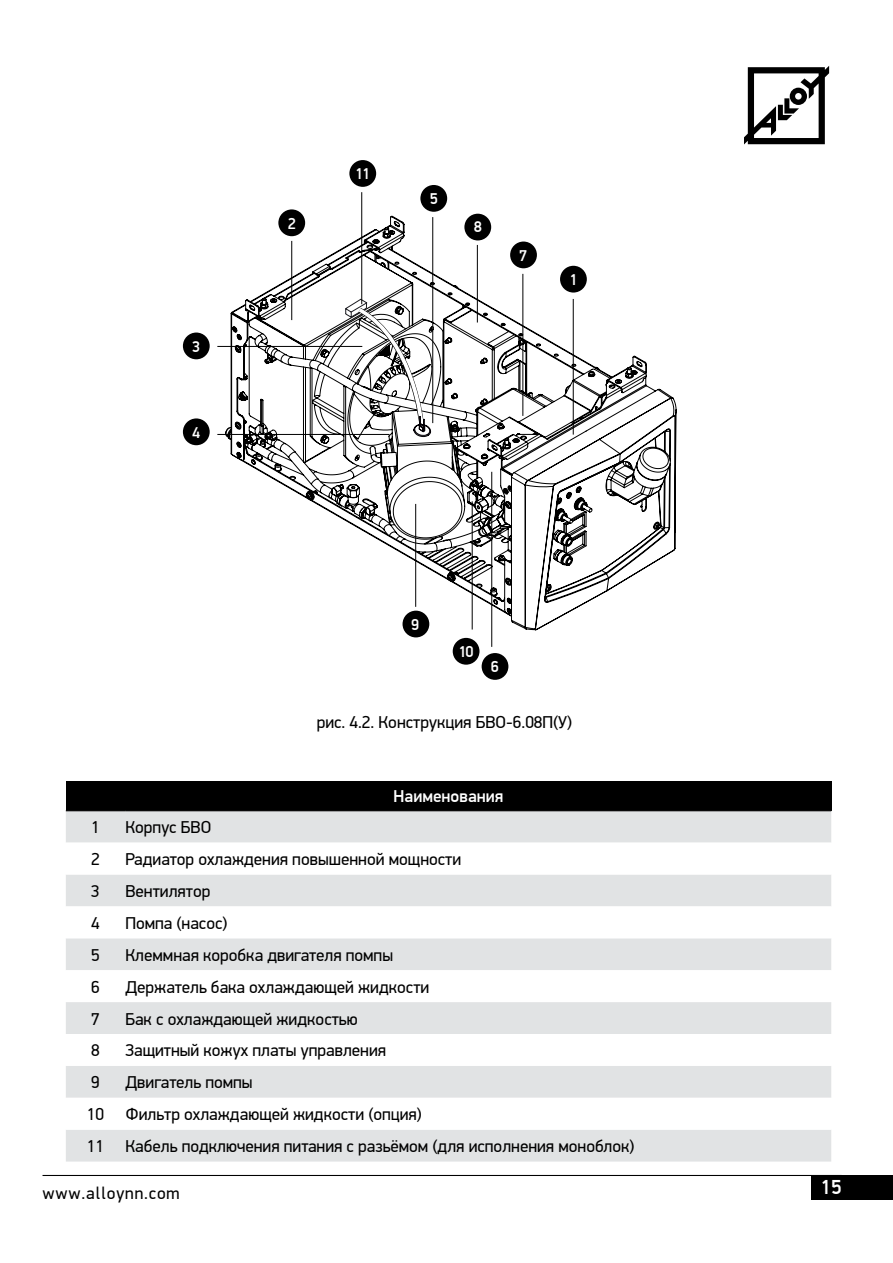
<style>
.page{position:relative;width:893px;height:1263px;background:#fff}
.page>*{position:absolute;margin:0;border:0;box-sizing:border-box;transform-origin:0 0}
.t1{font:500 20.4px "PF Din Display Pro";color:#fff}
.t2{font:17.25px/32px "PF Din Display Pro";color:#000}
.t3{font:17.25px "PF Din Display Pro";letter-spacing:.05em;color:#000}
.t4{font:500 17.25px "PF Din Display Pro";color:#fff}
.t5{font:500 15.75px "PF Din Display Pro";color:#fff}
</style>
<div class="page">
<svg style="left:744px;top:66px;width:85px;height:79px"></svg>
<div style="left:811px;top:1175px;width:82px;height:24px;background:#000"></div>
<hr style="left:43px;top:1175px;width:799px;height:1px;background:#000">
<div style="left:66px;top:781px;width:765px;height:30px;background:#000"></div>
<div style="left:66px;top:811px;width:765px;height:350px;background:#e1e3e4"></div>
<svg style="left:66px;top:843px;width:765px;height:287px"></svg>
<div style="left:183px;top:418px;width:27px;height:27px;background:#000;border-radius:50%"></div>
<div style="left:183px;top:333px;width:27px;height:26px;background:#000;border-radius:50%"></div>
<svg style="left:278px;top:209px;width:27px;height:27px"></svg>
<div style="left:453px;top:638px;width:26px;height:27px;background:#000;border-radius:50%"></div>
<div style="left:482px;top:653px;width:26px;height:27px;background:#000;border-radius:50%"></div>
<div style="left:403px;top:611px;width:26px;height:26px;background:#000;border-radius:50%"></div>
<hr style="left:491px;top:472px;width:1px;height:175px;background:#000">
<hr style="left:217px;top:346px;width:145px;height:1px;background:#000">
<hr style="left:217px;top:434px;width:172px;height:1px;background:#000">
<svg style="left:225px;top:216px;width:451px;height:414px"></svg>
<svg style="left:345px;top:299px;width:86px;height:138px"></svg>
<div style="left:560px;top:266px;width:27px;height:27px;background:#000;border-radius:50%"></div>
<div style="left:420px;top:185px;width:27px;height:27px;background:#000;border-radius:50%"></div>
<div style="left:349px;top:160px;width:27px;height:27px;background:#000;border-radius:50%"></div>
<div style="left:510px;top:242px;width:27px;height:26px;background:#000;border-radius:50%"></div>
<div style="left:464px;top:214px;width:27px;height:26px;background:#000;border-radius:50%"></div>
<hr style="left:361px;top:192px;width:1px;height:112px;background:#000">
<hr style="left:523px;top:274px;width:1px;height:142px;background:#000">
<hr style="left:477px;top:245px;width:1px;height:77px;background:#000">
<p class="t5" style="left:192px;top:337px;width:10px">3</p>
<p class="t5" style="left:192px;top:423px;width:10px">4</p>
<p class="t5" style="left:288px;top:214px;width:10px">2</p>
<p class="t5" style="left:355px;top:164px;width:17px">11</p>
<p class="t5" style="left:430px;top:189px;width:10px">5</p>
<p class="t5" style="left:474px;top:217px;width:10px">8</p>
<p class="t5" style="left:519px;top:246px;width:10px">7</p>
<p class="t5" style="left:569px;top:270px;width:10px">1</p>
<p class="t5" style="left:411px;top:615px;width:10px">9</p>
<p class="t5" style="left:458px;top:642px;width:17px">10</p>
<p class="t5" style="left:491px;top:657px;width:10px">6</p>
<p class="t2" style="left:317px;top:706px;width:257px">рис. 4.2. Конструкция БВО-6.08П(У)</p>
<p class="t4" style="left:394px;top:786px;width:111px">Наименования</p>
<p class="t2" style="left:91px;top:812px;width:10px">1</p>
<p class="t2" style="left:125px;top:812px;width:87px">Корпус БВО</p>
<p class="t2" style="left:91px;top:843px;width:10px">2</p>
<p class="t2" style="left:125px;top:843px;width:337px">Радиатор охлаждения повышенной мощности</p>
<p class="t2" style="left:91px;top:875px;width:10px">3</p>
<p class="t2" style="left:125px;top:875px;width:87px">Вентилятор</p>
<p class="t2" style="left:91px;top:907px;width:10px">4</p>
<p class="t2" style="left:125px;top:907px;width:104px">Помпа (насос)</p>
<p class="t2" style="left:91px;top:939px;width:10px">5</p>
<p class="t2" style="left:125px;top:939px;width:269px">Клеммная коробка двигателя помпы</p>
<p class="t2" style="left:91px;top:971px;width:10px">6</p>
<p class="t2" style="left:125px;top:971px;width:305px">Держатель бака охлаждающей жидкости</p>
<p class="t2" style="left:91px;top:1003px;width:10px">7</p>
<p class="t2" style="left:125px;top:1003px;width:234px">Бак с охлаждающей жидкостью</p>
<p class="t2" style="left:91px;top:1035px;width:10px">8</p>
<p class="t2" style="left:125px;top:1035px;width:262px">Защитный кожух платы управления</p>
<p class="t2" style="left:91px;top:1067px;width:10px">9</p>
<p class="t2" style="left:87px;top:1067px;width:549px;text-indent:38px">Двигатель помпы<br>10 Фильтр охлаждающей жидкости (опция)<br>11 Кабель подключения питания с разьёмом (для исполнения моноблок)</p>
<p class="t3" style="left:43px;top:1183px;width:139px">www.alloynn.com</p>
<p class="t1" style="left:820px;top:1175px;width:23px">15</p>
</div>
